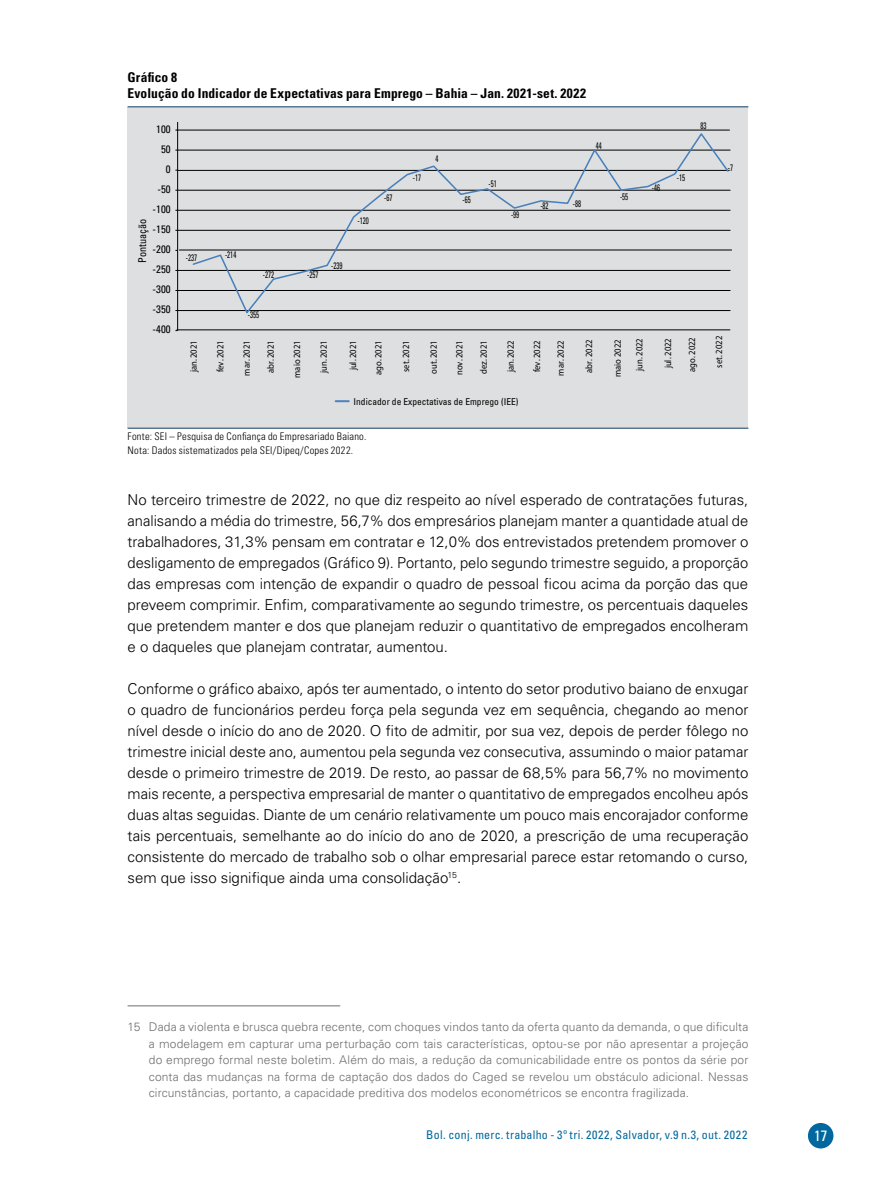
<style>
.page{position:relative;width:893px;height:1191px;background:#fff}
.page>*{position:absolute;margin:0;border:0;box-sizing:border-box;transform-origin:0 0}
.t1{font:300 15px/21px "Univers LT Std";color:#000;text-align:justify}
.t2{font:condensed 15px "Univers LT Std";color:#fff}
.t3{font:700 condensed 13.5px/16.2px "Univers LT Std";letter-spacing:.01em;color:#000}
.t4{font:300 12px/16.5px "Univers LT Std";letter-spacing:.01em;color:#6d6e71;text-align:justify}
.t5{font:condensed 12px "Univers LT Std";letter-spacing:.02em;color:#00689e}
.t6{font:condensed 10.8px "Univers LT Std";color:#010101}
.t7{font:condensed 10.8px "Univers LT Std";color:#010101;scale:.94 1}
.t8{font:300 condensed 10.5px/13.5px "Univers LT Std";letter-spacing:.025em;color:#000}
.t9{font:9.45px "Univers LT Std";color:#010101;scale:.91 1}
.t10{font:condensed 9.45px "Univers LT Std";color:#010101;scale:.72 1}
.t11{font:condensed 9.45px "Univers LT Std";color:#010101}
</style>
<div class="page">
<div style="left:808px;top:1123px;width:25px;height:25px;background:#00689e;border-radius:50%"></div>
<div style="left:128px;top:107px;width:620px;height:321px;background:#dedfe0"></div>
<hr style="left:128px;top:427px;width:620px;height:2px;background:#2a5071">
<hr style="left:128px;top:106px;width:620px;height:1px;background:#2a5071">
<svg style="left:336px;top:400px;width:13px;height:2px"></svg>
<hr style="left:177px;top:122px;width:1px;height:208px;background:#000">
<hr style="left:178px;top:230px;width:552px;height:1px;background:#000">
<hr style="left:178px;top:210px;width:552px;height:1px;background:#000">
<hr style="left:178px;top:190px;width:552px;height:1px;background:#000">
<hr style="left:178px;top:150px;width:552px;height:1px;background:#000">
<hr style="left:177px;top:130px;width:553px;height:1px;background:#000">
<hr style="left:178px;top:310px;width:552px;height:1px;background:#000">
<hr style="left:178px;top:290px;width:552px;height:1px;background:#000">
<hr style="left:178px;top:270px;width:552px;height:1px;background:#000">
<hr style="left:177px;top:329px;width:553px;height:1px;background:#000">
<hr style="left:179px;top:250px;width:553px;height:1px;background:#000">
<hr style="left:178px;top:170px;width:552px;height:1px;background:#000">
<svg style="left:191px;top:133px;width:539px;height:181px"></svg>
<hr style="left:128px;top:1005px;width:212px;height:1px;background:#6d6e71">
<p class="t3" style="left:128px;top:69px;width:460px">Gráfico 8<br>Evolução do Indicador de Expectativas para Emprego – Bahia – Jan. 2021-set. 2022</p>
<p class="t6" style="left:156px;top:123px;width:16px">100</p>
<p class="t6" style="left:161px;top:142px;width:11px">50</p>
<p class="t6" style="left:166px;top:162px;width:6px">0</p>
<p class="t6" style="left:157px;top:182px;width:15px">-50</p>
<p class="t6" style="left:153px;top:202px;width:19px">-100</p>
<p class="t7" style="left:135px;top:263px;width:48px;rotate:-90deg">Pontuação</p>
<p class="t6" style="left:153px;top:222px;width:19px">-150</p>
<p class="t6" style="left:153px;top:242px;width:19px">-200</p>
<p class="t6" style="left:153px;top:262px;width:19px">-250</p>
<p class="t6" style="left:153px;top:282px;width:19px">-300</p>
<p class="t6" style="left:153px;top:302px;width:19px">-350</p>
<p class="t6" style="left:153px;top:322px;width:19px">-400</p>
<p class="t10" style="left:186px;top:252px;width:17px">-237</p>
<p class="t10" style="left:225px;top:249px;width:17px">-214</p>
<p class="t10" style="left:263px;top:269px;width:17px">-272</p>
<p class="t10" style="left:307px;top:269px;width:17px">-257</p>
<p class="t10" style="left:248px;top:309px;width:17px">-355</p>
<p class="t10" style="left:331px;top:259px;width:17px">-239</p>
<p class="t10" style="left:357px;top:214px;width:17px">-120</p>
<p class="t10" style="left:384px;top:192px;width:13px">-67</p>
<p class="t10" style="left:413px;top:172px;width:13px">-17</p>
<p class="t10" style="left:436px;top:153px;width:6px">4</p>
<p class="t10" style="left:462px;top:193px;width:13px">-65</p>
<p class="t10" style="left:488px;top:177px;width:13px">-51</p>
<p class="t10" style="left:511px;top:208px;width:13px">-99</p>
<p class="t10" style="left:540px;top:200px;width:13px">-82</p>
<p class="t10" style="left:573px;top:198px;width:13px">-88</p>
<p class="t10" style="left:596px;top:139px;width:10px">44</p>
<p class="t10" style="left:620px;top:190px;width:13px">-55</p>
<p class="t10" style="left:701px;top:119px;width:10px">83</p>
<p class="t10" style="left:652px;top:181px;width:13px">-46</p>
<p class="t10" style="left:677px;top:172px;width:13px">-15</p>
<p class="t10" style="left:728px;top:161px;width:9px">-7</p>
<p class="t9" style="left:188px;top:372px;width:37px;rotate:-90deg">jan. 2021</p>
<p class="t9" style="left:214px;top:372px;width:37px;rotate:-90deg">fev. 2021</p>
<p class="t9" style="left:241px;top:375px;width:40px;rotate:-90deg">mar. 2021</p>
<p class="t9" style="left:318px;top:373px;width:37px;rotate:-90deg">jun. 2021</p>
<p class="t9" style="left:347px;top:370px;width:34px;rotate:-90deg">jul. 2021</p>
<p class="t9" style="left:372px;top:375px;width:40px;rotate:-90deg">ago. 2021</p>
<p class="t9" style="left:400px;top:372px;width:36px;rotate:-90deg">set. 2021</p>
<p class="t9" style="left:505px;top:372px;width:37px;rotate:-90deg">jan. 2022</p>
<p class="t9" style="left:531px;top:372px;width:37px;rotate:-90deg">fev. 2022</p>
<p class="t9" style="left:555px;top:375px;width:40px;rotate:-90deg">mar. 2022</p>
<p class="t9" style="left:583px;top:373px;width:38px;rotate:-90deg">abr. 2022</p>
<p class="t9" style="left:612px;top:377px;width:43px;rotate:-90deg">maio 2022</p>
<p class="t9" style="left:634px;top:371px;width:37px;rotate:-90deg">jun. 2022</p>
<p class="t9" style="left:662px;top:368px;width:34px;rotate:-90deg">jul. 2022</p>
<p class="t9" style="left:686px;top:372px;width:40px;rotate:-90deg">ago. 2022</p>
<p class="t9" style="left:713px;top:368px;width:36px;rotate:-90deg">set. 2022</p>
<p class="t9" style="left:265px;top:373px;width:38px;rotate:-90deg">abr. 2021</p>
<p class="t9" style="left:291px;top:378px;width:43px;rotate:-90deg">maio 2021</p>
<p class="t9" style="left:428px;top:374px;width:38px;rotate:-90deg">out. 2021</p>
<p class="t9" style="left:454px;top:375px;width:40px;rotate:-90deg">nov. 2021</p>
<p class="t9" style="left:478px;top:374px;width:39px;rotate:-90deg">dez. 2021</p>
<p class="t11" style="left:354px;top:395px;width:166px">Indicador de Expectativas de Emprego (IEE)</p>
<p class="t8" style="left:128px;top:429px;width:240px">Fonte: SEI – Pesquisa de Confiança do Empresariado Baiano.<br>Nota: Dados sistematizados pela SEI/Dipeq/Copes 2022.</p>
<p class="t1" style="left:128px;top:489px;width:622px">No terceiro trimestre de 2022, no que diz respeito ao nível esperado de contratações futuras, analisando a média do trimestre, 56,7% dos empresários planejam manter a quantidade atual de trabalhadores, 31,3% pensam em contratar e 12,0% dos entrevistados pretendem promover o desligamento de empregados (Gráfico 9). Portanto, pelo segundo trimestre seguido, a proporção das empresas com intenção de expandir o quadro de pessoal ficou acima da porção das que preveem comprimir. Enfim, comparativamente ao segundo trimestre, os percentuais daqueles que pretendem manter e dos que planejam reduzir o quantitativo de empregados encolheram e o daqueles que planejam contratar, aumentou.</p>
<p class="t1" style="left:128px;top:678px;width:622px">Conforme o gráfico abaixo, após ter aumentado, o intento do setor produtivo baiano de enxugar o quadro de funcionários perdeu força pela segunda vez em sequência, chegando ao menor nível desde o início do ano de 2020. O fito de admitir, por sua vez, depois de perder fôlego no trimestre inicial deste ano, aumentou pela segunda vez consecutiva, assumindo o maior patamar desde o primeiro trimestre de 2019. De resto, ao passar de 68,5% para 56,7% no movimento mais recente, a perspectiva empresarial de manter o quantitativo de empregados encolheu após duas altas seguidas. Diante de um cenário relativamente um pouco mais encorajador conforme tais percentuais, semelhante ao do início do ano de 2020, a prescrição de uma recuperação consistente do mercado de trabalho sob o olhar empresarial parece estar retomando o curso, sem que isso signifique ainda uma consolidação<sup>15</sup>.</p>
<p class="t4" style="left:149px;top:1019px;width:601px;text-indent:-21px">15 Dada a violenta e brusca quebra recente, com choques vindos tanto da oferta quanto da demanda, o que dificulta a modelagem em capturar uma perturbação com tais características, optou-se por não apresentar a projeção do emprego formal neste boletim. Além do mais, a redução da comunicabilidade entre os pontos da série por conta das mudanças na forma de captação dos dados do Caged se revelou um obstáculo adicional. Nessas circunstâncias, portanto, a capacidade preditiva dos modelos econométricos se encontra fragilizada.</p>
<p class="t5" style="left:426px;top:1127px;width:323px">Bol. conj. merc. trabalho - 3º tri. 2022, Salvador, v.9 n.3, out. 2022</p>
<p class="t2" style="left:814px;top:1126px;width:15px">17</p>
</div>
